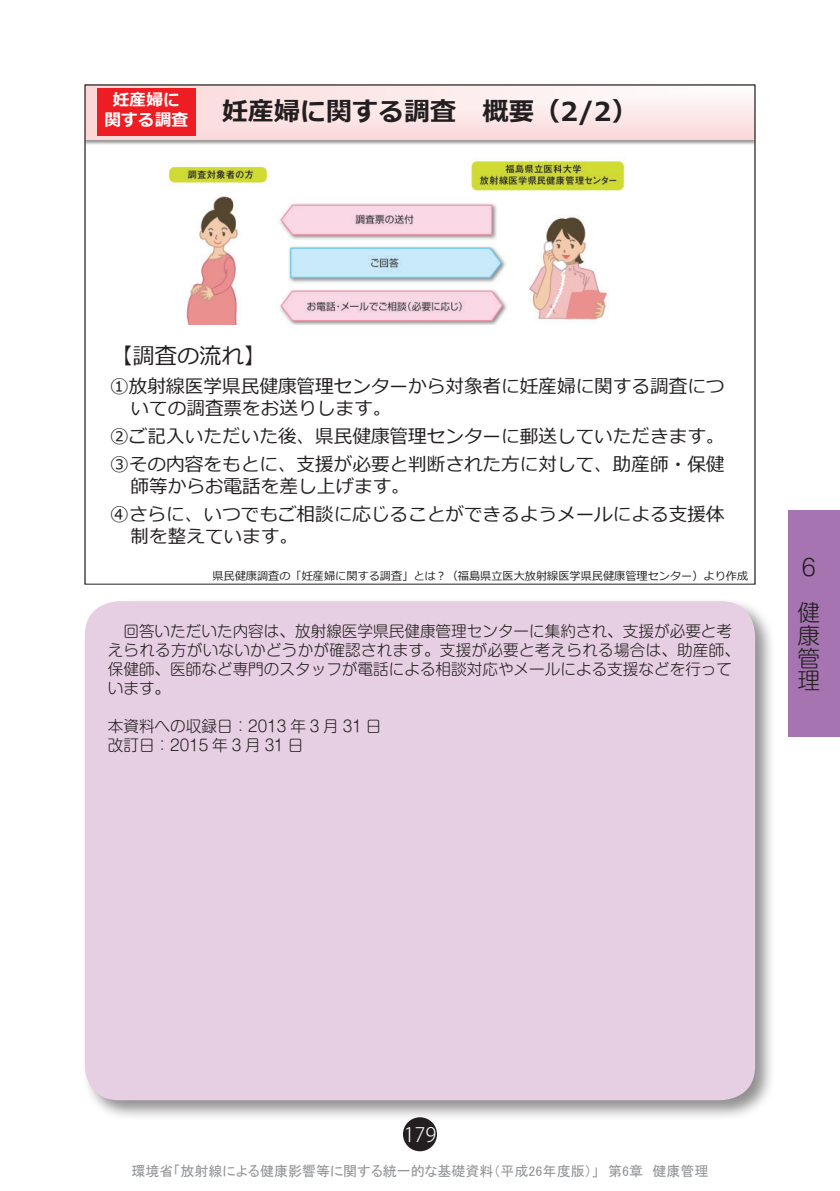
<style>
.page{position:relative;width:840px;height:1191px;background:#fff}
.page>*{position:absolute;margin:0;border:0;box-sizing:border-box;transform-origin:0 0}
.t1{font:700 26px "Meiryo";color:#231f20}
.t2{font:300 22.6px/22.6px "Shin M Go Pro";color:#231f20}
.t3{font:22.2px "Meiryo";color:#231f20}
.t4{font:300 19.8px "Koz Go Pro";color:#fff}
.t5{font:18.6px/27.8px "Meiryo";color:#231f20}
.t6{font:700 16.8px/20px "Meiryo";color:#fff;text-align:center}
.t7{font:300 15.6px/19.2px "Shin M Go Pro";color:#231f20}
.t8{font:14px "MS P Gothic";color:#939598}
.t9{font:11.2px "Meiryo";color:#231f20}
</style>
<div class="page">
<div style="left:81px;top:597px;width:694px;height:524px;background:#231f20;opacity:.5"></div>
<div style="left:85px;top:601px;width:669px;height:499px;background:#e7cfe3;border-radius:34px"></div>
<div style="left:788px;top:510px;width:51px;height:227px;background:#a574b1"></div>
<div style="left:403px;top:1117px;width:34px;height:34px;background:#231f20;border-radius:50%"></div>
<svg style="left:87px;top:87px;width:665px;height:52px;fill:#fce4e5"></svg>
<img style="left:167px;top:158px;width:459px;height:166px">
<div style="left:97px;top:88px;width:98px;height:48px;background:#ee1d23"></div>
<p class="t6" style="left:104px;top:91px;width:85px">妊産婦に関する調査</p>
<h1 class="t1" style="left:222px;top:94px;width:416px">妊産婦に関する調査 概要（2/2）</h1>
<p class="t3" style="left:110px;top:340px;width:158px">【調査の流れ】</p>
<p class="t5" style="left:130px;top:376px;width:595px;line-height:22.4px;text-indent:-20px">①放射線医学県民健康管理センターから対象者に妊産婦に関する調査についての調査票をお送りします。</p>
<p class="t5" style="left:110px;top:423px;width:615px">②ご記入いただいた後、県民健康管理センターに郵送していただきます。<br>③その内容をもとに、支援が必要と判断された方に対して、助産師・保健</p>
<p class="t5" style="left:110px;top:473px;width:615px;text-indent:20px">師等からお電話を差し上げます。<br>④さらに、いつでもご相談に応じることができるようメールによる支援体</p>
<p class="t5" style="left:130px;top:523px;width:169px">制を整えています。</p>
<p class="t9" style="left:212px;top:568px;width:537px">県民健康調査の「妊産婦に関する調査」とは？（福島県立医大放射線医学県民健康管理センター）より作成</p>
<p class="t7" style="left:108px;top:619px;width:633px;text-indent:16px">回答いただいた内容は、放射線医学県民健康管理センターに集約され、支援が必要と考えられる方がいないかどうかが確認されます。支援が必要と考えられる場合は、助産師、保健師、医師など専門のスタッフが電話による相談対応やメールによる支援などを行っています。</p>
<p class="t7" style="left:108px;top:715px;width:275px">本資料への収録日：2013 年 3 月 31 日改訂日：2015 年 3 月 31 日</p>
<p class="t2" style="left:797px;top:542px;width:23px;line-height:45px">６健</p>
<p class="t2" style="left:797px;top:621px;width:23px;text-align:justify">康管理</p>
<p class="t4" style="left:403px;top:1121px;width:34px">179</p>
<p class="t8" style="left:131px;top:1164px;width:578px">環境省「放射線による健康影響等に関する統一的な基礎資料（平成26年度版）」　第6章　健康管理</p>
</div>
